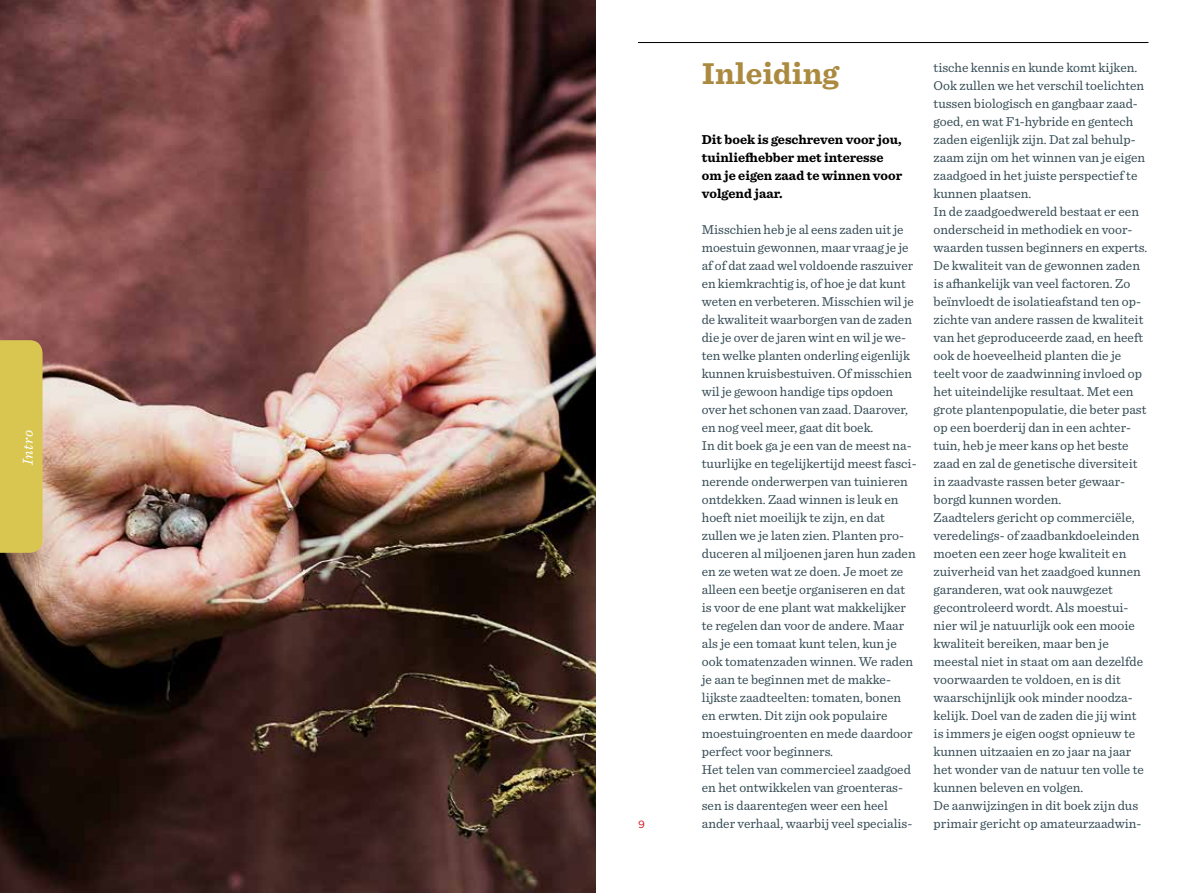
<style>
.page{position:relative;width:1191px;height:893px;background:#fff}
.page>*{position:absolute;margin:0;border:0;box-sizing:border-box;transform-origin:0 0}
.t1{font:700 31.5px "Sentinel";color:#ab8a3f}
.t2{font:italic 15px "Sentinel";color:#fff}
.t3{font:13.5px/18px "Sentinel";color:#344a54}
.t4{font:700 13.5px/18px "Sentinel";color:#000}
.t5{font:10.5px "Gotham";color:#cd1316}
</style>
<div class="page">
<hr style="left:638px;top:42px;width:510px;height:1px;background:#000">
<img style="left:0;top:0;width:595px;height:893px">
<div style="left:0;top:340px;width:43px;height:213px;background:#d8c650"></div>
<p class="t2" style="left:17px;top:465px;width:36px;rotate:-90deg">Intro</p>
<p class="t5" style="left:638px;top:818px;width:8px">9</p>
<h1 class="t1" style="left:702px;top:48px;width:139px">Inleiding</h1>
<p class="t4" style="left:702px;top:130px;width:202px">Dit boek is geschreven voor jou, tuinliefhebber met interesse om je eigen zaad te winnen voor volgend jaar.</p>
<p class="t3" style="left:702px;top:220px;width:216px">Misschien heb je al eens zaden uit je moestuin gewonnen, maar vraag je je af of dat zaad wel voldoende raszuiver en kiemkrachtig is, of hoe je dat kunt weten en verbeteren. Misschien wil je de kwaliteit waarborgen van de zaden die je over de jaren wint en wil je we&shy;ten welke planten onderling eigenlijk kunnen kruisbestuiven. Of misschien wil je gewoon handige tips opdoen over het schonen van zaad. Daarover, en nog veel meer, gaat dit boek.<br>In dit boek ga je een van de meest na&shy;tuurlijke en tegelijkertijd meest fasci&shy;nerende onderwerpen van tuinieren ontdekken. Zaad winnen is leuk en hoeft niet moeilijk te zijn, en dat zullen we je laten zien. Planten pro&shy;duceren al miljoenen jaren hun zaden en ze weten wat ze doen. Je moet ze alleen een beetje organiseren en dat is voor de ene plant wat makkelijker te regelen dan voor de andere. Maar als je een tomaat kunt telen, kun je ook tomatenzaden winnen. We raden je aan te beginnen met de makke&shy;lijkste zaadteelten: tomaten, bonen en erwten. Dit zijn ook populaire moestuingroenten en mede daardoor perfect voor beginners.<br>Het telen van commercieel zaadgoed en het ontwikkelen van groenteras&shy;sen is daarentegen weer een heel ander verhaal, waarbij veel specialis-</p>
<p class="t3" style="left:933px;top:57px;width:215px">tische kennis en kunde komt kijken.<br>Ook zullen we het verschil toelichten tussen biologisch en gangbaar zaad&shy;goed, en wat F1-hybride en gentech zaden eigenlijk zijn. Dat zal behulp&shy;zaam zijn om het winnen van je eigen zaadgoed in het juiste perspectief te kunnen plaatsen.<br>In de zaadgoedwereld bestaat er een onderscheid in methodiek en voor&shy;waarden tussen beginners en experts.<br>De kwaliteit van de gewonnen zaden is afhankelijk van veel factoren. Zo beïnvloedt de isolatieafstand ten op&shy;zichte van andere rassen de kwaliteit van het geproduceerde zaad, en heeft ook de hoeveelheid planten die je teelt voor de zaadwinning invloed op het uiteindelijke resultaat. Met een grote plantenpopulatie, die beter past op een boerderij dan in een achter&shy;tuin, heb je meer kans op het beste zaad en zal de genetische diversiteit in zaadvaste rassen beter gewaar&shy;borgd kunnen worden.<br>Zaadtelers gericht op commerciële, veredelings- of zaadbankdoeleinden moeten een zeer hoge kwaliteit en zuiverheid van het zaadgoed kunnen garanderen, wat ook nauwgezet gecontroleerd wordt. Als moestui&shy;nier wil je natuurlijk ook een mooie kwaliteit bereiken, maar ben je meestal niet in staat om aan dezelfde voorwaarden te voldoen, en is dit waarschijnlijk ook minder noodza&shy;kelijk. Doel van de zaden die jij wint is immers je eigen oogst opnieuw te kunnen uitzaaien en zo jaar na jaar het wonder van de natuur ten volle te kunnen beleven en volgen.<br>De aanwijzingen in dit boek zijn dus primair gericht op amateurzaadwin-</p>
</div>
